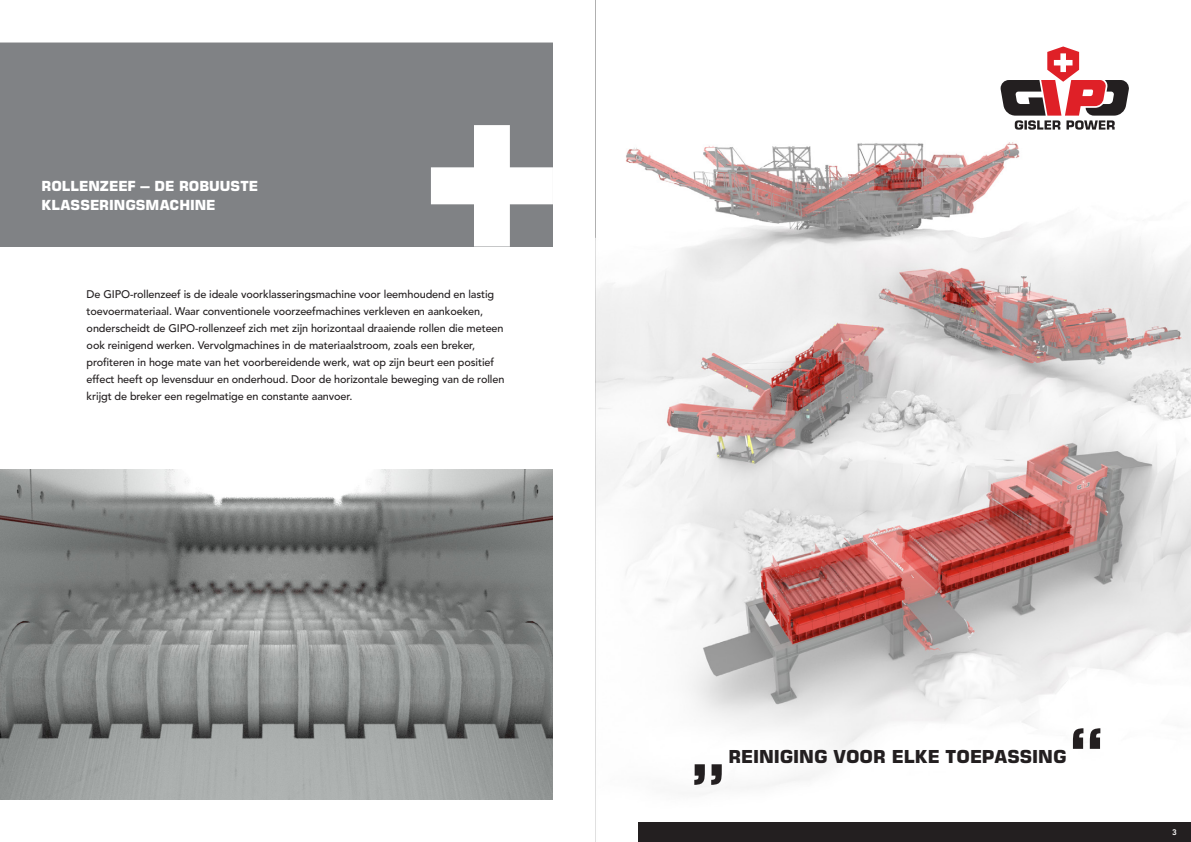
<style>
.page{position:relative;width:1191px;height:842px;background:#fff}
.page>*{position:absolute;margin:0;border:0;box-sizing:border-box;transform-origin:0 0}
.t1{font:700 70px "Eurostile LT Pro";color:#231f20}
.t2{font:700 18px "Eurostile LT Pro";letter-spacing:-.005em;color:#231f20}
.t3{font:700 14px/19px "Eurostile LT Pro";color:#fff}
.t4{font:500 11px/17px "Avenir LT Pro";letter-spacing:-.01em;color:#231f20}
.t5{font:800 8px "Avenir LT Pro";color:#fff}
</style>
<div class="page">
<div style="left:0;top:43px;width:553px;height:204px;background:#808285"></div>
<svg style="left:431px;top:125px;width:122px;height:122px"></svg>
<img style="left:595px;top:0;width:596px;height:842px">
<div style="left:638px;top:822px;width:553px;height:20px;background:#231f20"></div>
<img style="left:0;top:470px;width:553px;height:329px">
<svg style="left:999px;top:45px;width:131px;height:85px"></svg>
<p class="t3" style="left:41px;top:176px;width:218px">ROLLENZEEF – DE ROBUUSTE<br>KLASSERINGSMACHINE</p>
<p class="t4" style="left:87px;top:285px;width:419px">De GIPO-rollenzeef is de ideale voorklasseringsmachine voor leemhoudend en lastig toevoermateriaal. Waar conventionele voorzeefmachines verkleven en aankoeken, onderscheidt de GIPO-rollenzeef zich met zijn horizontaal draaiende rollen die meteen ook reinigend werken. Vervolgmachines in de materiaalstroom, zoals een breker, profiteren in hoge mate van het voorbereidende werk, wat op zijn beurt een positief effect heeft op levensduur en onderhoud. Door de horizontale beweging van de rollen krijgt de breker een regelmatige en constante aanvoer.</p>
<p class="t1" style="left:1069px;top:711px;width:36px">“</p>
<p class="t2" style="left:728px;top:746px;width:340px">REINIGING VOOR ELKE TOEPASSING</p>
<p class="t1" style="left:690px;top:708px;width:36px">„</p>
<p class="t5" style="left:1172px;top:827px;width:6px">3</p>
</div>
